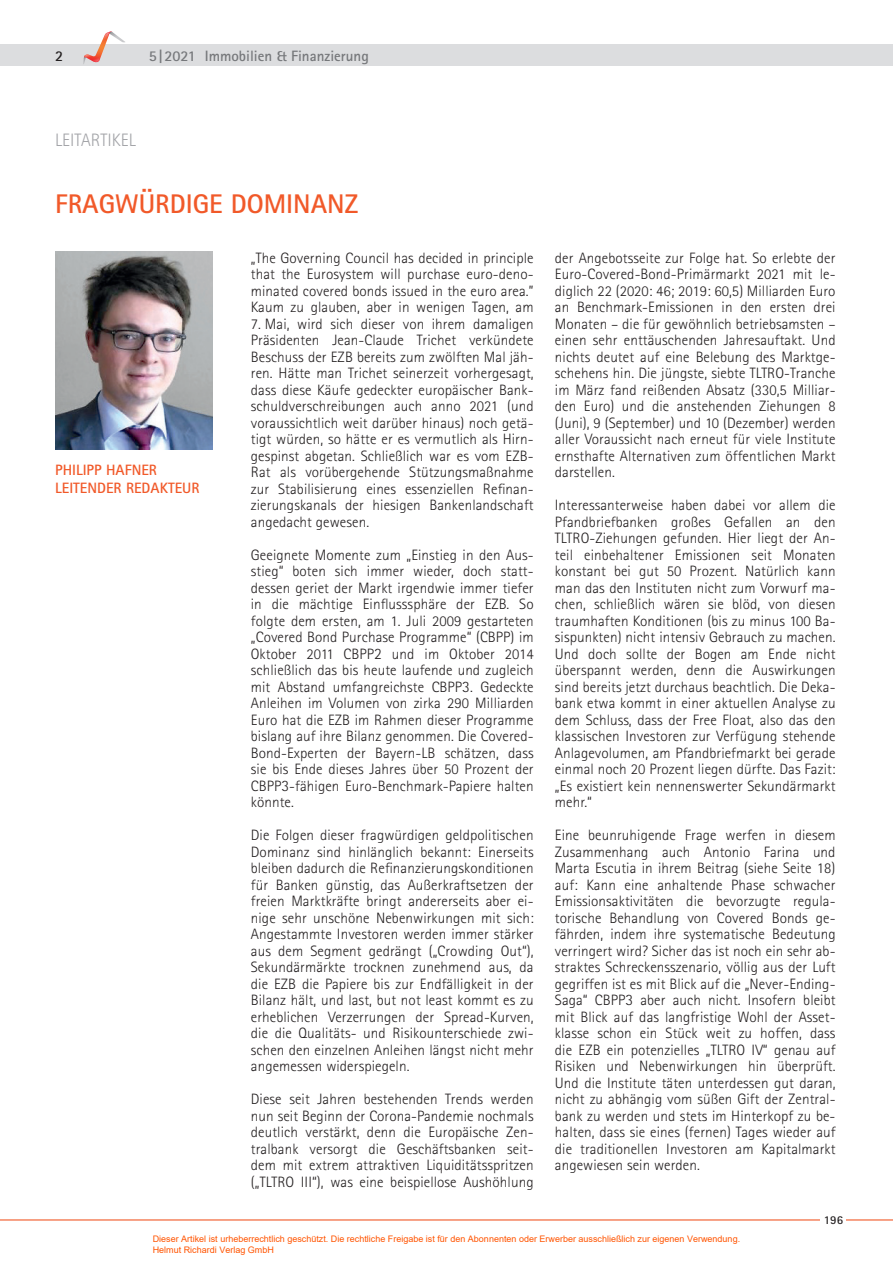
<style>
.page{position:relative;width:893px;height:1263px;background:#fff}
.page>*{position:absolute;margin:0;border:0;box-sizing:border-box;transform-origin:0 0}
.t1{font:700 27px "Rotis Sans Serif";color:#f15929}
.t2{font:300 18px "Rotis Sans Serif";color:#a3a4a8}
.t3{font:300 15px/16.5px "Rotis Sans Serif";letter-spacing:.005em;color:#231f20;text-align:justify}
.t4{font:700 15px/18px "Rotis Sans Serif";color:#f15929}
.t5{font:700 15px "Rotis Sans Serif";color:#76787b}
.t6{font:700 15px "Rotis Sans Serif";color:#231f20}
.t7{font:700 12px "Rotis Sans Serif";color:#231f20}
.t8{font:9px/10.8px "Arial";color:#ff5400}
.s1{font-size:15.9px}
</style>
<div class="page">
<div style="left:0;top:45px;width:893px;height:21px;background:#dcdddf"></div>
<svg style="left:83px;top:31px;width:43px;height:33px"></svg>
<hr style="left:0;top:1219px;width:893px;height:1px;background:#f15929">
<div style="left:821px;top:1214px;width:25px;height:13px;background:#fff"></div>
<img style="left:55px;top:252px;width:158px;height:198px">
<p class="t6" style="left:55px;top:46px;width:10px">2</p>
<p class="t5" style="left:149px;top:46px;width:222px">5|2021 Immobilien &amp; Finanzierung</p>
<p class="t2" style="left:55px;top:129px;width:82px">LEITARTIKEL</p>
<h1 class="t1" style="left:55px;top:186px;width:304px">FRAGWÜRDIGE DOMINANZ</h1>
<p class="t3" style="left:251px;top:249px;width:284px">„The Governing Council has decided in principle that the Eurosystem will purchase euro-deno&shy;minated covered bonds issued in the euro area.” Kaum zu glauben, aber in wenigen Tagen, am</p>
<p class="t3" style="left:251px;top:315px;width:284px">7. Mai, wird sich dieser von ihrem damaligen Präsidenten Jean-Claude Trichet verkündete Beschuss der EZB bereits zum zwölften Mal jäh&shy;ren. Hätte man Trichet seinerzeit vorhergesagt, dass diese Käufe gedeckter europäischer Bank&shy;schuldverschreibungen auch anno 2021 (und voraussichtlich weit darüber hinaus) noch getä&shy;tigt würden, so hätte er es vermutlich als Hirn&shy;gespinst abgetan. Schließlich war es vom EZB-Rat als vorübergehende Stützungsmaßnahme zur Stabilisierung eines essenziellen Refinan&shy;zierungskanals der hiesigen Bankenlandschaft angedacht gewesen.</p>
<p class="t3" style="left:251px;top:546px;width:284px">Geeignete Momente zum „Einstieg in den Aus&shy;stieg“ boten sich immer wieder, doch statt&shy;dessen geriet der Markt irgendwie immer tiefer in die mächtige Einflusssphäre der EZB. So folgte dem ersten, am 1. Juli 2009 gestarteten „Covered Bond Purchase Programme“ (CBPP) im Oktober 2011 CBPP<span class="s1">2</span> und im Oktober 2014 schließlich das bis heute laufende und zugleich mit Abstand umfangreichste CBPP<span class="s1">3</span>. Gedeckte Anleihen im Volumen von zirka 290 Milliarden Euro hat die EZB im Rahmen dieser Programme bislang auf ihre Bilanz genommen. Die Covered-Bond-Experten der Bayern-LB schätzen, dass sie bis Ende dieses Jahres über 50 Prozent der CBPP<span class="s1">3</span>-fähigen Euro-Benchmark-Papiere halten könnte.</p>
<p class="t3" style="left:251px;top:827px;width:284px">Die Folgen dieser fragwürdigen geldpolitischen Dominanz sind hinlänglich bekannt: Einerseits bleiben dadurch die Refinanzierungskonditionen für Banken günstig, das Außerkraftsetzen der freien Marktkräfte bringt andererseits aber ei&shy;nige sehr unschöne Nebenwirkungen mit sich:<br>Angestammte Investoren werden immer stärker aus dem Segment gedrängt („Crowding Out“), Sekundärmärkte trocknen zunehmend aus, da die EZB die Papiere bis zur Endfälligkeit in der Bilanz hält, und last, but not least kommt es zu erheblichen Verzerrungen der Spread-Kurven, die die Qualitäts- und Risikounterschiede zwi&shy;schen den einzelnen Anleihen längst nicht mehr angemessen widerspiegeln.</p>
<p class="t3" style="left:251px;top:1091px;width:284px">Diese seit Jahren bestehenden Trends werden nun seit Beginn der Corona-Pandemie nochmals deutlich verstärkt, denn die Europäische Zen&shy;tralbank versorgt die Geschäftsbanken seit&shy;dem mit extrem attraktiven Liquiditätsspritzen („TLTRO III“), was eine beispiellose Aushöhlung</p>
<p class="t4" style="left:55px;top:461px;width:146px">PHILIPP HAFNER<br>LEITENDER REDAKTEUR</p>
<p class="t3" style="left:555px;top:249px;width:282px">der Angebotsseite zur Folge hat. So erlebte der Euro-Covered-Bond-Primärmarkt 2021 mit le&shy;diglich 22 (2020: 46; 2019: 60,5) Milliarden Euro an Benchmark-Emissionen in den ersten drei Monaten – die für gewöhnlich betriebsamsten – einen sehr enttäuschenden Jahresauftakt. Und nichts deutet auf eine Belebung des Marktge&shy;schehens hin. Die jüngste, siebte TLTRO-Tranche im März fand reißenden Absatz (330,5 Milliar&shy;den Euro) und die anstehenden Ziehungen 8 (Juni), 9 (September) und 10 (Dezember) werden aller Voraussicht nach erneut für viele Institute ernsthafte Alternativen zum öffentlichen Markt darstellen.</p>
<p class="t3" style="left:555px;top:497px;width:282px">Interessanterweise haben dabei vor allem die Pfandbriefbanken großes Gefallen an den TLTRO-Ziehungen gefunden. Hier liegt der An&shy;teil einbehaltener Emissionen seit Monaten konstant bei gut 50 Prozent. Natürlich kann man das den Instituten nicht zum Vorwurf ma&shy;chen, schließlich wären sie blöd, von diesen traumhaften Konditionen (bis zu minus 100 Ba&shy;sispunkten) nicht intensiv Gebrauch zu machen.<br>Und doch sollte der Bogen am Ende nicht überspannt werden, denn die Auswirkungen sind bereits jetzt durchaus beachtlich. Die Deka&shy;bank etwa kommt in einer aktuellen Analyse zu dem Schluss, dass der Free Float, also das den klassischen Investoren zur Verfügung stehende Anlagevolumen, am Pfandbriefmarkt bei gerade einmal noch 20 Prozent liegen dürfte. Das Fazit: „Es existiert kein nennenswerter Sekundärmarkt mehr.“</p>
<p class="t3" style="left:555px;top:827px;width:282px">Eine beunruhigende Frage werfen in diesem Zusammenhang auch Antonio Farina und Marta Escutia in ihrem Beitrag (siehe Seite 18) auf: Kann eine anhaltende Phase schwacher Emissionsaktivitäten die bevorzugte regula&shy;torische Behandlung von Covered Bonds ge&shy;fährden, indem ihre systematische Bedeutung verringert wird? Sicher das ist noch ein sehr ab&shy;straktes Schreckensszenario, völlig aus der Luft gegriffen ist es mit Blick auf die „Never-Ending-Saga“ CBPP<span class="s1">3</span> aber auch nicht. Insofern bleibt mit Blick auf das langfristige Wohl der Asset&shy;klasse schon ein Stück weit zu hoffen, dass die EZB ein potenzielles „TLTRO IV“ genau auf Risiken und Nebenwirkungen hin überprüft.<br>Und die Institute täten unterdessen gut daran, nicht zu abhängig vom süßen Gift der Zentral&shy;bank zu werden und stets im Hinterkopf zu be&shy;halten, dass sie eines (fernen) Tages wieder auf die traditionellen Investoren am Kapitalmarkt angewiesen sein werden.</p>
<p class="t7" style="left:824px;top:1212px;width:21px">196</p>
<p class="t8" style="left:153px;top:1233px;width:589px">Dieser Artikel ist urheberrechtlich geschützt. Die rechtliche Freigabe ist für den Abonnenten oder Erwerber ausschließlich zur eigenen Verwendung.<br>Helmut Richardi Verlag GmbH</p>
</div>
